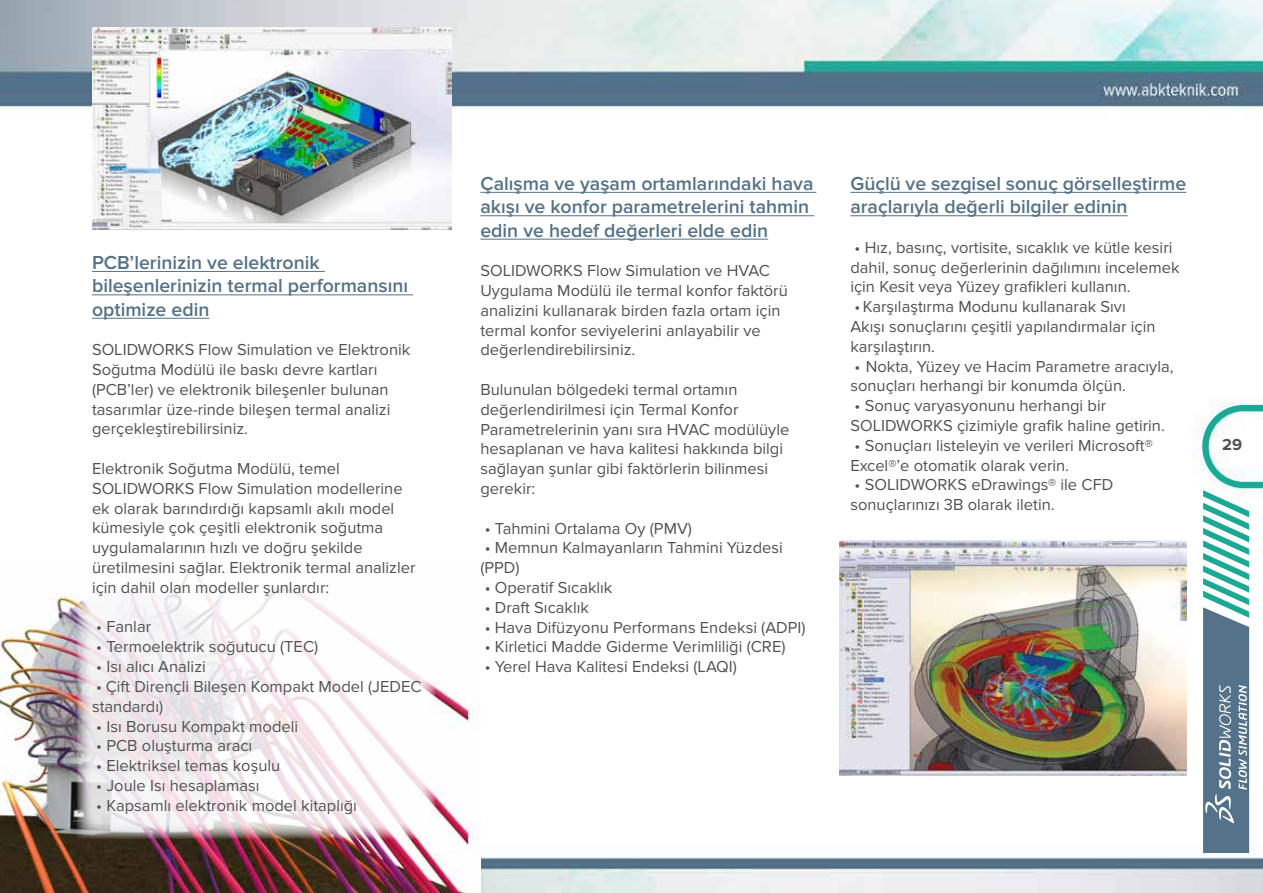
<style>
.page{position:relative;width:1263px;height:893px;background:#fff}
.page>*{position:absolute;margin:0;border:0;box-sizing:border-box;transform-origin:0 0}
.t1{font:600 19.5px/23.4px "Proxima Nova";color:#547289}
.t2{font:16.5px/19.8px "Proxima Nova";color:#525251}
.t3{font:700 16.5px "Proxima Nova";color:#525251}
</style>
<div class="page">
<img style="left:0;top:0;width:1263px;height:893px">
<img style="left:0;top:561px;width:480px;height:332px">
<svg style="left:77px;top:253px;width:359px;height:586px"></svg>
<hr style="left:480px;top:192px;width:336px;height:1px;background:#547289">
<hr style="left:480px;top:215px;width:334px;height:1px;background:#547289">
<hr style="left:480px;top:239px;width:288px;height:1px;background:#547289">
<hr style="left:92px;top:271px;width:233px;height:1px;background:#547289">
<hr style="left:92px;top:295px;width:321px;height:1px;background:#547289">
<hr style="left:92px;top:318px;width:117px;height:1px;background:#547289">
<hr style="left:850px;top:192px;width:336px;height:1px;background:#547289">
<hr style="left:850px;top:215px;width:278px;height:1px;background:#547289">
<img style="left:840px;top:540px;width:346px;height:236px">
<svg style="left:1202px;top:405px;width:61px;height:448px"></svg>
<img style="left:92px;top:28px;width:360px;height:202px">
<p class="t1" style="left:92px;top:251px;width:318px">PCB’lerinizin ve elektronik bileşenlerinizin termal performansını optimize edin</p>
<p class="t2" style="left:92px;top:340px;width:320px">SOLIDWORKS Flow Simulation ve Elektronik Soğutma Modülü ile baskı devre kartları (PCB’ler) ve elektronik bileşenler bulunan tasarımlar üze-rinde bileşen termal analizi gerçekleştirebilirsiniz.</p>
<p class="t2" style="left:92px;top:459px;width:325px">Elektronik Soğutma Modülü, temel SOLIDWORKS Flow Simulation modellerine ek olarak barındırdığı kapsamlı akılı model kümesiyle çok çeşitli elektronik soğutma uygulamalarının hızlı ve doğru şekilde üretilmesini sağlar. Elektronik termal analizler için dahil olan modeller şunlardır:</p>
<p class="t2" style="left:96px;top:617px;width:56px">• Fanlar</p>
<p class="t2" style="left:96px;top:637px;width:223px">• Termoelektrik soğutucu (TEC)</p>
<p class="t2" style="left:96px;top:657px;width:111px">• Isı alıcı Analizi</p>
<p class="t2" style="left:92px;top:677px;width:331px">• Çift Dirençli Bileşen Kompakt Model (JEDEC standardı)</p>
<p class="t2" style="left:96px;top:716px;width:203px">• Isı Borusu Kompakt modeli</p>
<p class="t2" style="left:96px;top:736px;width:157px">• PCB oluşturma aracı</p>
<p class="t2" style="left:96px;top:756px;width:185px">• Elektriksel temas koşulu</p>
<p class="t2" style="left:96px;top:776px;width:165px">• Joule Isı hesaplaması</p>
<p class="t2" style="left:96px;top:795px;width:262px">• Kapsamlı elektronik model kitaplığı</p>
<p class="t1" style="left:480px;top:172px;width:334px">Çalışma ve yaşam ortamlarındaki hava akışı ve konfor parametrelerini tahmin edin ve hedef değerleri elde edin</p>
<p class="t2" style="left:480px;top:261px;width:309px">SOLIDWORKS Flow Simulation ve HVAC Uygulama Modülü ile termal konfor faktörü analizini kullanarak birden fazla ortam için termal konfor seviyelerini anlayabilir ve değerlendirebilirsiniz.</p>
<p class="t2" style="left:480px;top:380px;width:310px">Bulunulan bölgedeki termal ortamın değerlendirilmesi için Termal Konfor Parametrelerinin yanı sıra HVAC modülüyle hesaplanan ve hava kalitesi hakkında bilgi sağlayan şunlar gibi faktörlerin bilinmesi gerekir:</p>
<p class="t2" style="left:485px;top:518px;width:209px">• Tahmini Ortalama Oy (PMV)</p>
<p class="t2" style="left:480px;top:538px;width:304px">• Memnun Kalmayanların Tahmini Yüzdesi (PPD)</p>
<p class="t2" style="left:485px;top:578px;width:129px">• Operatif Sıcaklık</p>
<p class="t2" style="left:485px;top:598px;width:106px">• Draft Sıcaklık</p>
<p class="t2" style="left:485px;top:617px;width:322px">• Hava Difüzyonu Performans Endeksi (ADPI)</p>
<p class="t2" style="left:485px;top:637px;width:302px">• Kirletici Madde Giderme Verimliliği (CRE)</p>
<p class="t2" style="left:485px;top:657px;width:254px">• Yerel Hava Kalitesi Endeksi (LAQI)</p>
<p class="t1" style="left:850px;top:172px;width:337px">Güçlü ve sezgisel sonuç görselleştirme araçlarıyla değerli bilgiler edinin</p>
<p class="t2" style="left:850px;top:238px;width:331px">• Hız, basınç, vortisite, sıcaklık ve kütle kesiri dahil, sonuç değerlerinin dağılımını incelemek için Kesit veya Yüzey grafikleri kullanın.</p>
<p class="t2" style="left:850px;top:297px;width:307px">• Karşılaştırma Modunu kullanarak Sıvı<br>Akışı sonuçlarını çeşitli yapılandırmalar için karşılaştırın.</p>
<p class="t2" style="left:850px;top:356px;width:325px">• Nokta, Yüzey ve Hacim Parametre aracıyla, sonuçları herhangi bir konumda ölçün.</p>
<p class="t2" style="left:850px;top:396px;width:316px">• Sonuç varyasyonunu herhangi bir<br>SOLIDWORKS çizimiyle grafik haline getirin.</p>
<p class="t2" style="left:850px;top:436px;width:304px">• Sonuçları listeleyin ve verileri Microsoft®<br>Excel®’e otomatik olarak verin.</p>
<p class="t2" style="left:850px;top:475px;width:264px">• SOLIDWORKS eDrawings® ile CFD sonuçlarınızı 3B olarak iletin.</p>
<p class="t3" style="left:1222px;top:435px;width:21px">29</p>
</div>
